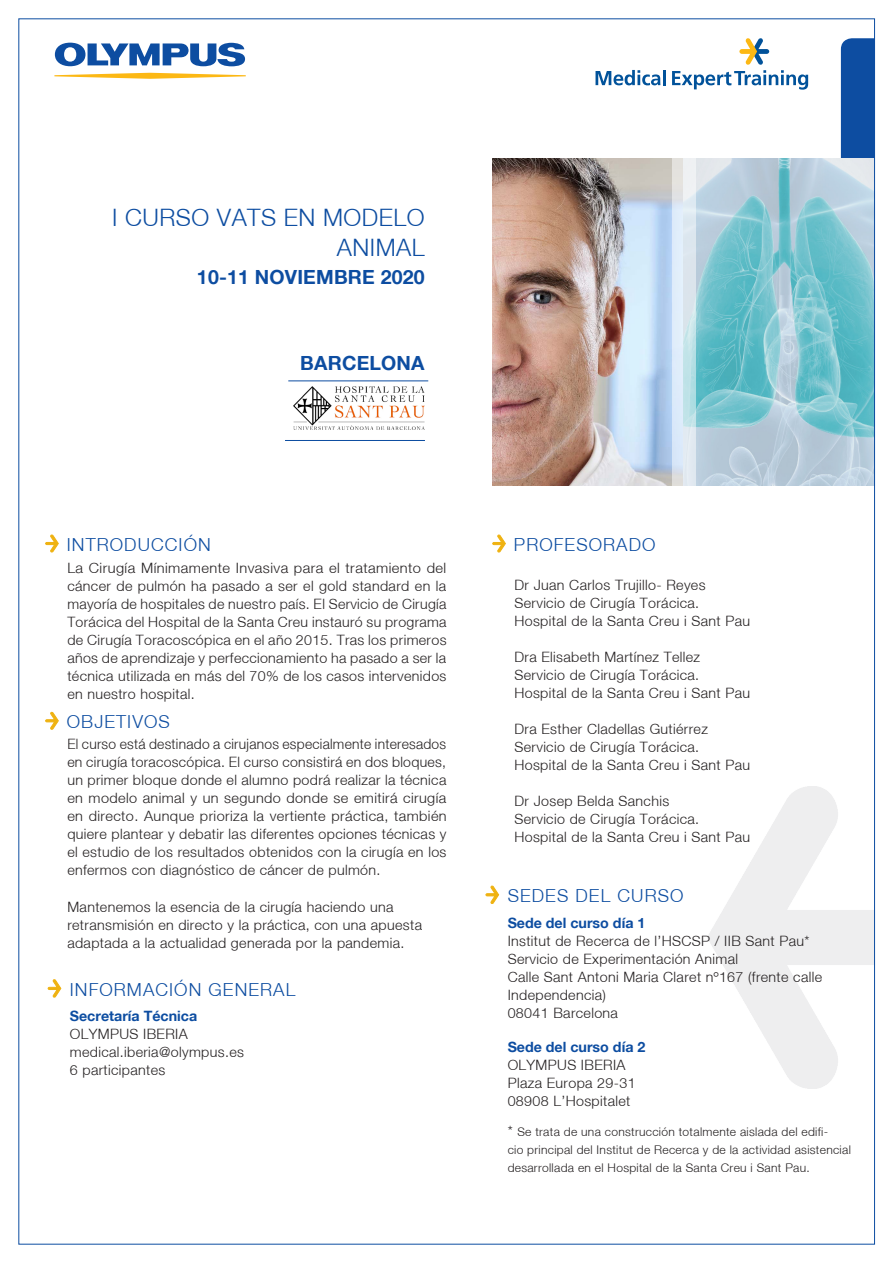
<style>
.page{position:relative;width:893px;height:1263px;background:#fff}
.page>*{position:absolute;margin:0;border:0;box-sizing:border-box;transform-origin:0 0}
.Fecha_Titulo{font:300 24px "Helvetica Neue LT";letter-spacing:.02em;color:#0d4da1}
.Fecha_Titulo-2{font:700 19.5px "Helvetica Neue LT";letter-spacing:.01em;color:#0d4da1}
.Titular{font:300 18px "Helvetica Neue LT";letter-spacing:.06em;color:#0d4da1}
.BodyCopy{font:300 14.25px/18px "Helvetica Neue LT";letter-spacing:.025em;color:#231f20;text-align:justify}
.Subtitular{font:300 14.25px "Helvetica Neue LT";letter-spacing:.025em;color:#231f20}
.BodyCopy-2{font:700 14.25px "Helvetica Neue LT";color:#0d4da1}
.Subtitular-2{font:700 14.25px "Helvetica Neue LT";color:#0d4da1}
.Subtitular-3{font:700 14.25px "Helvetica Neue LT Pro";color:#0d4da1}
.BodyCopy-3{font:300 12px/18px "Helvetica Neue LT";letter-spacing:.025em;color:#231f20}
.s1{font-size:14.25px}
</style>
<div class="page">
<div style="left:841px;top:38px;width:32px;height:120px;background:#0d4da1"></div>
<img style="left:492px;top:158px;width:381px;height:327px">
<svg style="left:672px;top:158px;width:23px;height:327px;background:#dae8f1"></svg>
<svg style="left:595px;top:70px;width:70px;height:15px"></svg>
<svg style="left:672px;top:38px;width:136px;height:52px"></svg>
<hr style="left:288px;top:381px;width:140px;height:1px;background:#0d4da1">
<svg style="left:492px;top:534px;width:14px;height:19px"></svg>
<svg style="left:45px;top:534px;width:14px;height:19px"></svg>
<img style="left:294px;top:386px;width:131px;height:43px">
<svg style="left:47px;top:979px;width:15px;height:19px"></svg>
<svg style="left:55px;top:43px;width:190px;height:23px"></svg>
<svg style="left:54px;top:73px;width:192px;height:6px"></svg>
<hr style="left:285px;top:440px;width:140px;height:1px;background:#0d4da1">
<svg style="left:45px;top:711px;width:14px;height:19px"></svg>
<svg style="left:485px;top:885px;width:15px;height:19px"></svg>
<p class="Fecha_Titulo" style="left:112px;top:202px;width:314px">I CURSO VATS EN MODELO</p>
<p class="Fecha_Titulo" style="left:337px;top:232px;width:89px">ANIMAL</p>
<p class="Fecha_Titulo-2" style="left:197px;top:265px;width:229px">10-11 NOVIEMBRE 2020</p>
<p class="Fecha_Titulo-2" style="left:300px;top:350px;width:126px">BARCELONA</p>
<p class="Titular" style="left:67px;top:533px;width:145px">INTRODUCCIÓN</p>
<p class="BodyCopy" style="left:67px;top:558px;width:381px">La Cirugía Mínimamente Invasiva para el tratamiento del cáncer de pulmón ha pasado a ser el gold standard en la mayoría de hospitales de nuestro país. El Servicio de Cirugía Torácica del Hospital de la Santa Creu instauró su programa de Cirugía Toracoscópica en el año 2015. Tras los primeros años de aprendizaje y perfeccionamiento ha pasado a ser la técnica utilizada en más del 70% de los casos intervenidos en nuestro hospital.</p>
<p class="Titular" style="left:67px;top:710px;width:105px">OBJETIVOS</p>
<p class="BodyCopy" style="left:67px;top:735px;width:381px">El curso está destinado a cirujanos especialmente interesados en cirugía toracoscópica. El curso consistirá en dos bloques, un primer bloque donde el alumno podrá realizar la técnica en modelo animal y un segundo donde se emitirá cirugía en directo. Aunque prioriza la vertiente práctica, también quiere plantear y debatir las diferentes opciones técnicas y el estudio de los resultados obtenidos con la cirugía en los enfermos con diagnóstico de cáncer de pulmón.</p>
<p class="BodyCopy" style="left:67px;top:897px;width:356px;text-align:left">Mantenemos la esencia de la cirugía haciendo una retransmisión en directo y la práctica, con una apuesta adaptada a la actualidad generada por la pandemia.</p>
<p class="Titular" style="left:70px;top:978px;width:227px">INFORMACIÓN GENERAL</p>
<p class="BodyCopy-2" style="left:70px;top:1007px;width:129px">Secretaría Técnica</p>
<p class="BodyCopy" style="left:70px;top:1025px;width:119px">OLYMPUS IBERIA</p>
<p class="BodyCopy" style="left:70px;top:1043px;width:176px">medical.iberia@olympus.es</p>
<p class="BodyCopy" style="left:70px;top:1061px;width:97px">6 participantes</p>
<p class="Titular" style="left:514px;top:533px;width:143px">PROFESORADO</p>
<p class="BodyCopy" style="left:514px;top:576px;width:193px">Dr Juan Carlos Trujillo- Reyes</p>
<p class="BodyCopy" style="left:514px;top:594px;width:186px">Servicio de Cirugía Torácica.</p>
<p class="BodyCopy" style="left:514px;top:612px;width:237px">Hospital de la Santa Creu i Sant Pau</p>
<p class="BodyCopy" style="left:514px;top:648px;width:187px">Dra Elisabeth Martínez Tellez</p>
<p class="BodyCopy" style="left:514px;top:666px;width:186px">Servicio de Cirugía Torácica.</p>
<p class="BodyCopy" style="left:514px;top:684px;width:237px">Hospital de la Santa Creu i Sant Pau</p>
<p class="BodyCopy" style="left:514px;top:720px;width:195px">Dra Esther Cladellas Gutiérrez</p>
<p class="BodyCopy" style="left:514px;top:738px;width:186px">Servicio de Cirugía Torácica.</p>
<p class="BodyCopy" style="left:514px;top:756px;width:237px">Hospital de la Santa Creu i Sant Pau</p>
<p class="BodyCopy" style="left:514px;top:792px;width:156px">Dr Josep Belda Sanchis</p>
<p class="BodyCopy" style="left:514px;top:810px;width:186px">Servicio de Cirugía Torácica.</p>
<p class="BodyCopy" style="left:514px;top:828px;width:237px">Hospital de la Santa Creu i Sant Pau</p>
<p class="Titular" style="left:508px;top:884px;width:177px">SEDES DEL CURSO</p>
<p class="Subtitular-2" style="left:508px;top:914px;width:139px">Sede del curso día 1</p>
<p class="BodyCopy" style="left:508px;top:931px;width:303px">Institut de Recerca de l’HSCSP / IIB Sant Pau*</p>
<p class="BodyCopy" style="left:508px;top:949px;width:232px">Servicio de Experimentación Animal</p>
<p class="BodyCopy" style="left:508px;top:967px;width:316px">Calle Sant Antoni Maria Claret nº167 (frente calle<br>Independencia)</p>
<p class="BodyCopy" style="left:508px;top:1003px;width:112px">08041 Barcelona</p>
<p class="Subtitular-3" style="left:508px;top:1038px;width:139px">Sede del curso día 2</p>
<p class="Subtitular" style="left:508px;top:1056px;width:119px">OLYMPUS IBERIA</p>
<p class="Subtitular" style="left:508px;top:1074px;width:130px">Plaza Europa 29-31</p>
<p class="Subtitular" style="left:508px;top:1092px;width:124px">08908 L’Hospitalet</p>
<p class="BodyCopy-3" style="left:508px;top:1122px;width:345px"><span class="s1">*</span> Se trata de una construcción totalmente aislada del edifi-<br>cio principal del Institut de Recerca y de la actividad asistencial desarrollada en el Hospital de la Santa Creu i Sant Pau.</p>
</div>
